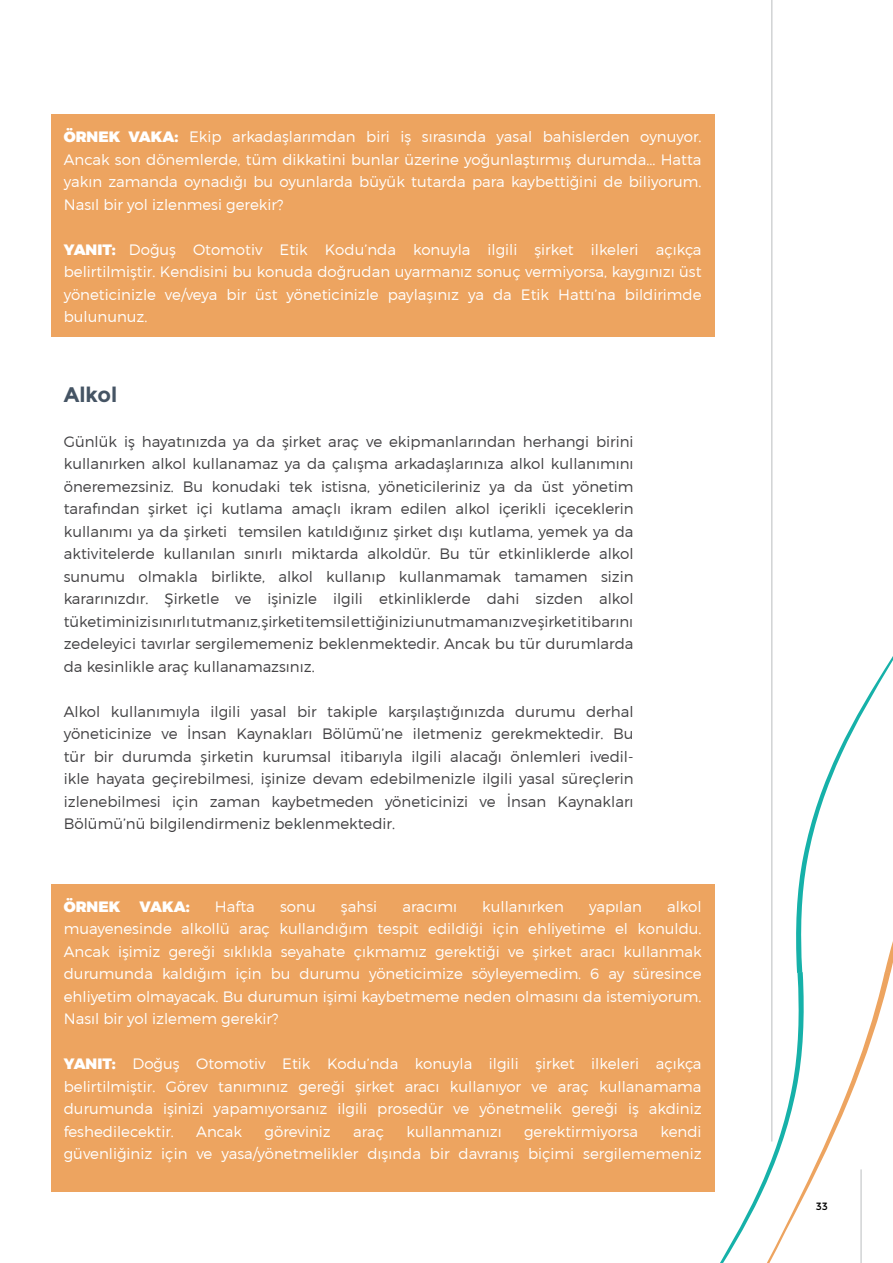
<style>
.page{position:relative;width:893px;height:1263px;background:#fff}
.page>*{position:absolute;margin:0;border:0;box-sizing:border-box;transform-origin:0 0}
.t1{font:700 21px "Montserrat";color:#455464}
.t2{font:300 15px/22.5px "Montserrat";color:#fff;text-align:justify}
.t3{font:300 15px/22.5px "Montserrat";color:#414042;text-align:justify}
.t4{font:900 15px "Montserrat";color:#fff}
.t5{font:10.5px "Montserrat";color:#000}
.s1{font-weight:900}
</style>
<div class="page">
<hr style="left:771px;top:0;width:1px;height:1141px;background:#d1d3d4">
<svg style="left:796px;top:656px;width:97px;height:317px"></svg>
<svg style="left:805px;top:972px;width:85px;height:291px"></svg>
<svg style="left:714px;top:972px;width:91px;height:291px"></svg>
<div style="left:51px;top:115px;width:663px;height:222px;background:#eda460"></div>
<div style="left:51px;top:884px;width:663px;height:308px;background:#eda460"></div>
<p class="t2" style="left:64px;top:125px;width:639px"><span class="s1">ÖRNEK VAKA:</span> Ekip arkadaşlarımdan biri iş sırasında yasal bahislerden oynuyor.<br>Ancak son dönemlerde, tüm dikkatini bunlar üzerine yoğunlaştırmış durumda... Hatta yakın zamanda oynadığı bu oyunlarda büyük tutarda para kaybettiğini de biliyorum.<br>Nasıl bir yol izlenmesi gerekir?</p>
<p class="t2" style="left:64px;top:238px;width:639px"><span class="s1">YANIT:</span> Doğuş Otomotiv Etik Kodu’nda konuyla ilgili şirket ilkeleri açıkça belirtilmiştir. Kendisini bu konuda doğrudan uyarmanız sonuç vermiyorsa, kaygınızı üst yöneticinizle ve/veya bir üst yöneticinizle paylaşınız ya da Etik Hattı’na bildirimde bulununuz.</p>
<h1 class="t1" style="left:64px;top:382px;width:55px">Alkol</h1>
<p class="t3" style="left:64px;top:430px;width:571px">Günlük iş hayatınızda ya da şirket araç ve ekipmanlarından herhangi birini kullanırken alkol kullanamaz ya da çalışma arkadaşlarınıza alkol kullanımını öneremezsiniz. Bu konudaki tek istisna, yöneticileriniz ya da üst yönetim tarafından şirket içi kutlama amaçlı ikram edilen alkol içerikli içeceklerin kullanımı ya da şirketi temsilen katıldığınız şirket dışı kutlama, yemek ya da aktivitelerde kullanılan sınırlı miktarda alkoldür. Bu tür etkinliklerde alkol sunumu olmakla birlikte, alkol kullanıp kullanmamak tamamen sizin kararınızdır. Şirketle ve işinizle ilgili etkinliklerde dahi sizden alkol tüketiminizi sınırlı tutmanız, şirketi temsil ettiğinizi unutmamanız ve şirket itibarını zedeleyici tavırlar sergilememeniz beklenmektedir. Ancak bu tür durumlarda da kesinlikle araç kullanamazsınız.</p>
<p class="t3" style="left:64px;top:700px;width:571px">Alkol kullanımıyla ilgili yasal bir takiple karşılaştığınızda durumu derhal yöneticinize ve İnsan Kaynakları Bölümü’ne iletmeniz gerekmektedir. Bu tür bir durumda şirketin kurumsal itibarıyla ilgili alacağı önlemleri ivedil&shy;ikle hayata geçirebilmesi, işinize devam edebilmenizle ilgili yasal süreçlerin izlenebilmesi için zaman kaybetmeden yöneticinizi ve İnsan Kaynakları Bölümü’nü bilgilendirmeniz beklenmektedir.</p>
<p class="t4" style="left:64px;top:897px;width:58px">ÖRNEK</p>
<p class="t4" style="left:140px;top:897px;width:52px">VAKA:</p>
<p class="t2" style="left:215px;top:895px;width:42px">Hafta</p>
<p class="t2" style="left:280px;top:895px;width:37px">sonu</p>
<p class="t2" style="left:341px;top:895px;width:38px">şahsi</p>
<p class="t2" style="left:402px;top:895px;width:56px">aracımı</p>
<p class="t2" style="left:482px;top:895px;width:83px">kullanırken</p>
<p class="t2" style="left:589px;top:895px;width:54px">yapılan</p>
<p class="t2" style="left:64px;top:895px;width:639px;text-indent:603px">alkol muayenesinde alkollü araç kullandığım tespit edildiği için ehliyetime el konuldu.<br>Ancak işimiz gereği sıklıkla seyahate çıkmamız gerektiği ve şirket aracı kullanmak durumunda kaldığım için bu durumu yöneticimize söyleyemedim. 6 ay süresince ehliyetim olmayacak. Bu durumun işimi kaybetmeme neden olmasını da istemiyorum.<br>Nasıl bir yol izlemem gerekir?</p>
<p class="t2" style="left:64px;top:1052px;width:639px"><span class="s1">YANIT:</span> Doğuş Otomotiv Etik Kodu’nda konuyla ilgili şirket ilkeleri açıkça belirtilmiştir. Görev tanımınız gereği şirket aracı kullanıyor ve araç kullanamama durumunda işinizi yapamıyorsanız ilgili prosedür ve yönetmelik gereği iş akdiniz feshedilecektir.</p>
<p class="t2" style="left:64px;top:1120px;width:639px;text-align:right">kendi<br>güvenliğiniz için ve yasa/yönetmelikler dışında bir davranış biçimi sergilememeniz</p>
<p class="t2" style="left:196px;top:1120px;width:47px">Ancak</p>
<p class="t2" style="left:265px;top:1120px;width:68px">göreviniz</p>
<p class="t2" style="left:353px;top:1120px;width:32px">araç</p>
<p class="t2" style="left:406px;top:1120px;width:97px">kullanmanızı</p>
<p class="t2" style="left:524px;top:1120px;width:116px">gerektirmiyorsa</p>
<p class="t5" style="left:816px;top:1200px;width:14px">33</p>
</div>
